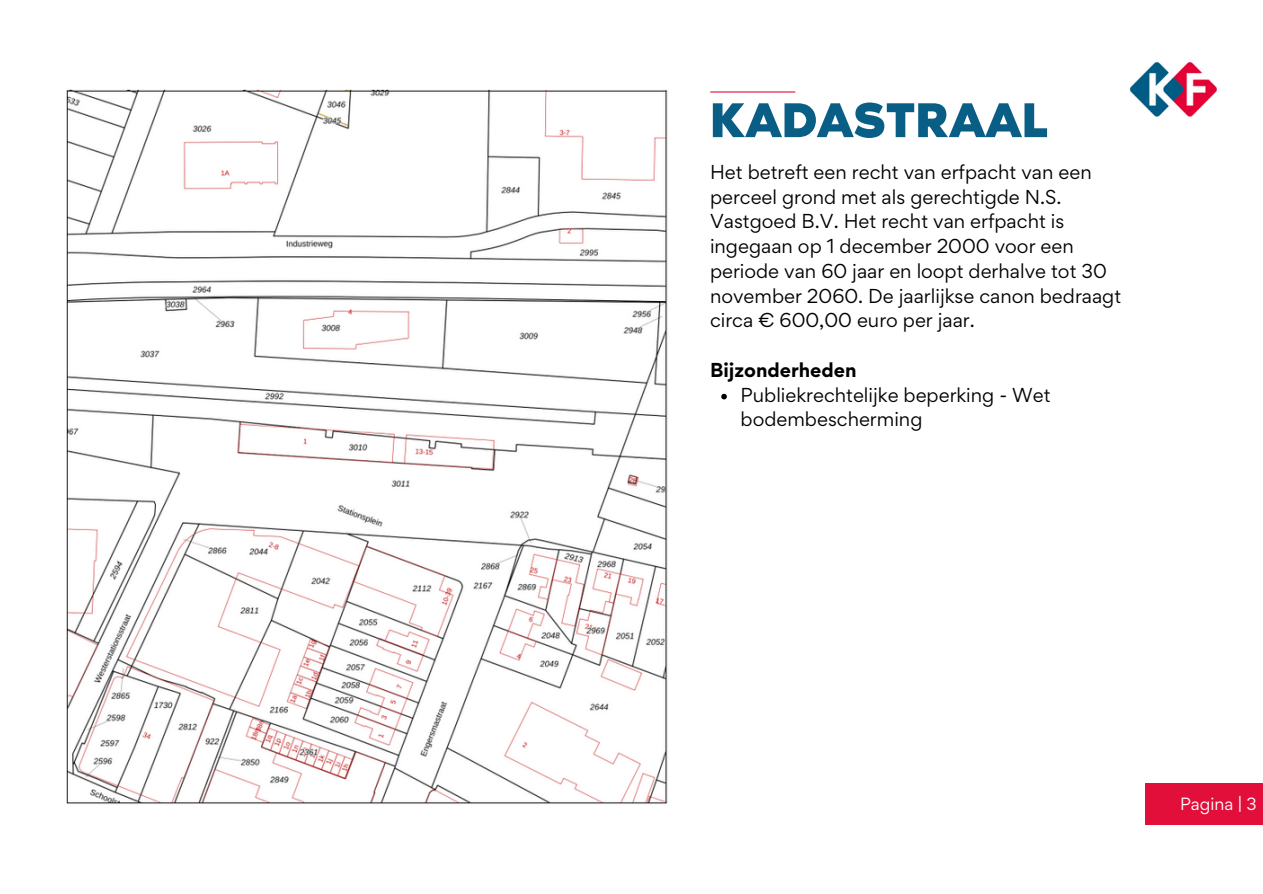
<style>
.page{position:relative;width:1263px;height:894px;background:#fff}
.page>*{position:absolute;margin:0;border:0;box-sizing:border-box;transform-origin:0 0}
.t1{font:61.35px "RTL Media Pro Medium";color:#095e86}
.t2{font:18px/24.8px "Gordita";color:#000}
.t3{font:700 18px "Gordita";color:#000}
.t4{font:15.75px "Gordita";color:#fff}
</style>
<div class="page">
<hr style="left:711px;top:91px;width:84px;height:1px;background:#e10f3a">
<img style="left:1130px;top:62px;width:87px;height:55px">
<div style="left:1145px;top:782px;width:118px;height:42px;background:#e10f3a"></div>
<img style="left:67px;top:89px;width:601px;height:714px">
<svg style="left:721px;top:393px;width:6px;height:6px"></svg>
<h1 class="t1" style="left:710px;top:93px;width:340px">KADASTRAAL</h1>
<p class="t2" style="left:710px;top:159px;width:413px">Het betreft een recht van erfpacht van een perceel grond met als gerechtigde N.S.<br>Vastgoed B.V. Het recht van erfpacht is ingegaan op 1 december 2000 voor een periode van 60 jaar en loopt derhalve tot 30 november 2060. De jaarlijkse canon bedraagt circa € 600,00 euro per jaar.</p>
<p class="t3" style="left:710px;top:357px;width:148px">Bijzonderheden</p>
<p class="t2" style="left:741px;top:382px;width:312px">Publiekrechtelijke beperking - Wet bodembescherming</p>
<p class="t4" style="left:1180px;top:792px;width:78px">Pagina | 3</p>
</div>
